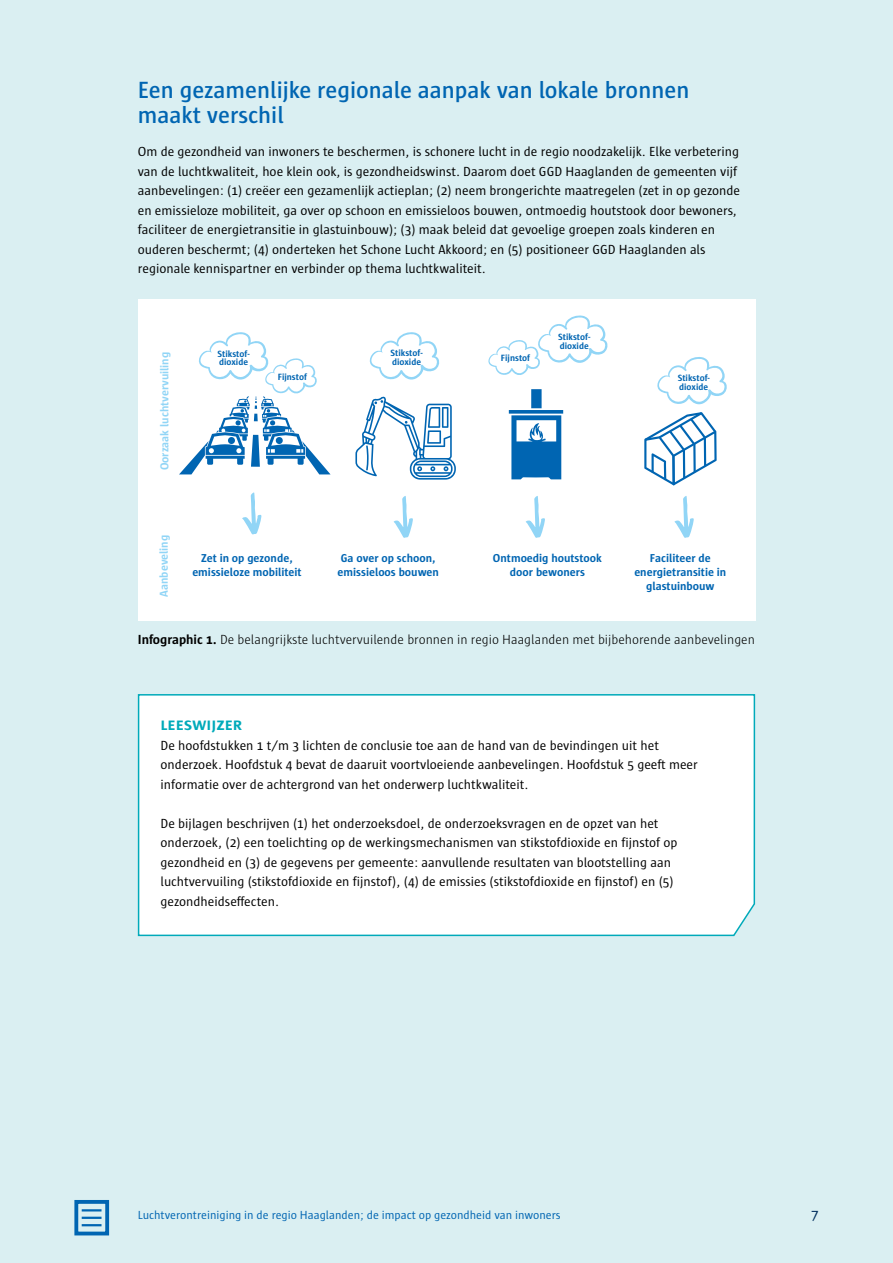
<style>
.page{position:relative;width:893px;height:1263px;background:#daeff2}
.page>*{position:absolute;margin:0;border:0;box-sizing:border-box;transform-origin:0 0}
.t1{font:600 24px/25.5px "Sun";color:#0065b2}
.t2{font:700 16.5px "Sun";color:#00aaba}
.t3{font:15px "Sun";color:#002e5d}
.t4{font:13.5px/19.5px "Sun";color:#000}
.t5{font:300 13.5px "Sun";color:#000}
.t6{font:12px "Sun";color:#0065b2}
.t7{font:700 11.7px/14.1px "Sun";color:#0065b2;text-align:center}
.t8{font:700 11.7px "Sun";color:#91d5f6}
.t9{font:700 9.3px/8.9px "Sun";color:#0065b2}
.s1{font-weight:700}
</style>
<div class="page">
<div style="left:138px;top:299px;width:617px;height:322px;background:#fff"></div>
<svg style="left:369px;top:332px;width:71px;height:48px"></svg>
<svg style="left:488px;top:315px;width:120px;height:60px"></svg>
<svg style="left:657px;top:357px;width:70px;height:48px"></svg>
<svg style="left:509px;top:389px;width:54px;height:90px"></svg>
<svg style="left:355px;top:396px;width:101px;height:84px"></svg>
<svg style="left:179px;top:332px;width:151px;height:142px"></svg>
<svg style="left:242px;top:492px;width:20px;height:42px"></svg>
<svg style="left:394px;top:496px;width:19px;height:42px"></svg>
<svg style="left:526px;top:496px;width:19px;height:42px"></svg>
<svg style="left:674px;top:496px;width:20px;height:42px"></svg>
<svg style="left:644px;top:412px;width:73px;height:73px"></svg>
<div style="left:137px;top:694px;width:619px;height:243px;background:#fff"></div>
<div style="left:74px;top:1200px;width:35px;height:35px;border:4px solid #0065b2"></div>
<hr style="left:82px;top:1209px;width:20px;height:2px;background:#0065b2">
<hr style="left:82px;top:1217px;width:20px;height:2px;background:#0065b2">
<hr style="left:82px;top:1224px;width:20px;height:2px;background:#0065b2">
<h1 class="t1" style="left:138px;top:77px;width:553px">Een gezamenlijke regionale aanpak van lokale bronnen maakt verschil</h1>
<p class="t4" style="left:138px;top:142px;width:604px">Om de gezondheid van inwoners te beschermen, is schonere lucht in de regio noodzakelijk. Elke verbetering van de luchtkwaliteit, hoe klein ook, is gezondheidswinst. Daarom doet GGD Haaglanden de gemeenten vijf aanbevelingen: (1) creëer een gezamenlijk actieplan; (2) neem brongerichte maatregelen (zet in op gezonde en emissieloze mobiliteit, ga over op schoon en emissieloos bouwen, ontmoedig houtstook door bewoners, faciliteer de energietransitie in glastuinbouw); (3) maak beleid dat gevoelige groepen zoals kinderen en ouderen beschermt; (4) onderteken het Schone Lucht Akkoord; en (5) positioneer GGD Haaglanden als regionale kennispartner en verbinder op thema luchtkwaliteit.</p>
<p class="t8" style="left:158px;top:470px;width:120px;rotate:-90deg">Oorzaak luchtvervuiling</p>
<p class="t9" style="left:218px;top:349px;width:34px">Stikstof&shy;dioxide</p>
<p class="t9" style="left:391px;top:349px;width:34px">Stikstof&shy;dioxide</p>
<p class="t9" style="left:278px;top:372px;width:31px">Fijnstof</p>
<p class="t9" style="left:501px;top:354px;width:31px">Fijnstof</p>
<p class="t9" style="left:558px;top:333px;width:34px">Stikstof&shy;dioxide</p>
<p class="t9" style="left:678px;top:373px;width:34px">Stikstof&shy;dioxide</p>
<p class="t8" style="left:157px;top:597px;width:64px;rotate:-90deg">Aanbeveling</p>
<p class="t7" style="left:192px;top:550px;width:111px">Zet in op gezonde, emissieloze mobiliteit</p>
<p class="t7" style="left:338px;top:550px;width:103px;text-align:left">Ga over op schoon, emissieloos bouwen</p>
<p class="t7" style="left:493px;top:550px;width:111px">Ontmoedig houtstook door bewoners</p>
<p class="t7" style="left:634px;top:550px;width:94px">Faciliteer de energietransitie in glastuinbouw</p>
<p class="t5" style="left:138px;top:632px;width:619px"><span class="s1">Infographic 1.</span> De belangrijkste luchtvervuilende bronnen in regio Haaglanden met bijbehorende aanbevelingen</p>
<p class="t2" style="left:161px;top:715px;width:83px">leeswijzer</p>
<p class="t4" style="left:161px;top:735px;width:539px">De hoofdstukken 1 t/m 3 lichten de conclusie toe aan de hand van de bevindingen uit het onderzoek. Hoofdstuk 4 bevat de daaruit voortvloeiende aanbevelingen. Hoofdstuk 5 geeft meer informatie over de achtergrond van het onderwerp luchtkwaliteit.</p>
<p class="t4" style="left:161px;top:813px;width:518px">De bijlagen beschrijven (1) het onderzoeksdoel, de onderzoeksvragen en de opzet van het onderzoek, (2) een toelichting op de werkingsmechanismen van stikstofdioxide en fijnstof op gezondheid en (3) de gegevens per gemeente: aanvullende resultaten van blootstelling aan luchtvervuiling (stikstofdioxide en fijnstof), (4) de emissies (stikstofdioxide en fijnstof) en (5) gezondheidseffecten.</p>
<p class="t6" style="left:138px;top:1208px;width:424px">Luchtverontreiniging in de regio Haaglanden; de impact op gezondheid van inwoners</p>
<p class="t3" style="left:811px;top:1208px;width:9px">7</p>
</div>
